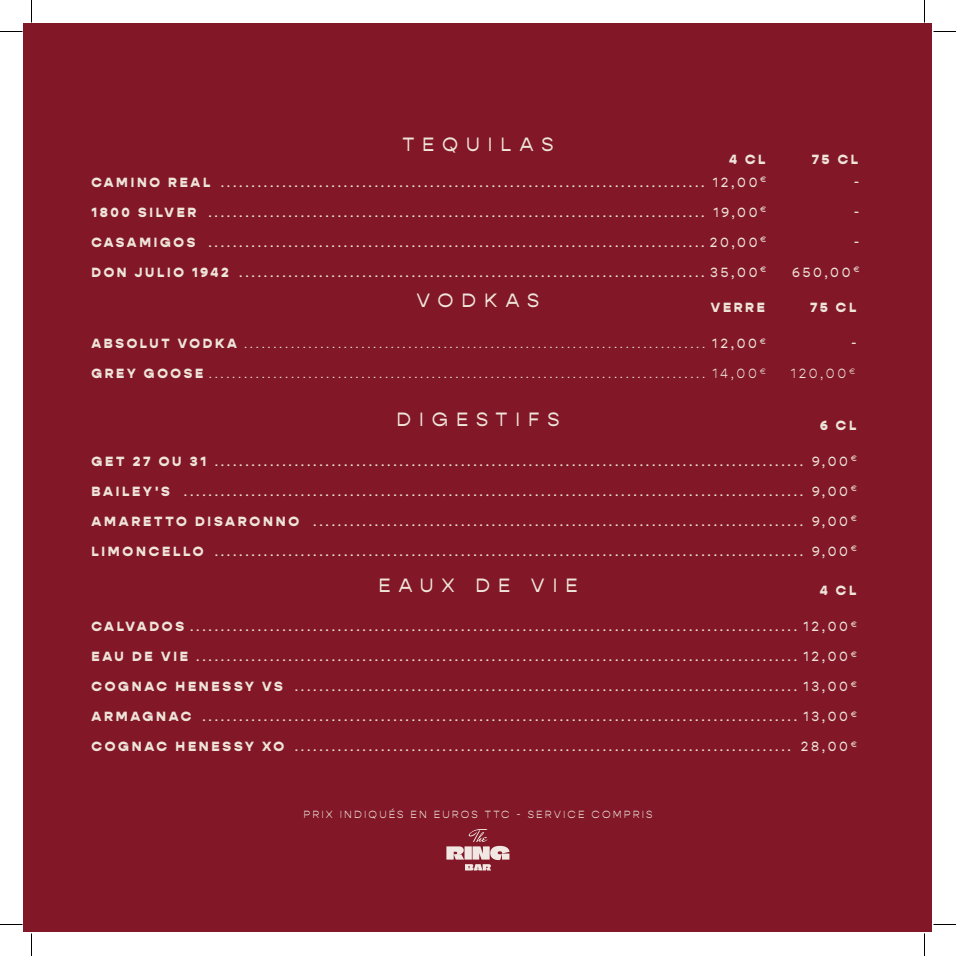
<style>
.page{position:relative;width:956px;height:956px;background:#fff}
.page>*{position:absolute;margin:0;border:0;box-sizing:border-box;transform-origin:0 0}
.t1{font:19.5px "Gopher";letter-spacing:.4em;color:#eee4d9}
.t2{font:13.5px "Gopher";letter-spacing:.2em;color:#eee4d9}
.t3{font:300 13.5px "Gopher";letter-spacing:.2em;color:#eee4d9}
.t4{font:900 13.5px "Gopher";letter-spacing:.2em;color:#eee4d9}
.t5{font:300 10.5px "Gopher";letter-spacing:.2em;color:#eee4d9}
.s1{font-weight:900}
.s2{font-weight:400}
</style>
<div class="page">
<div style="left:24px;top:24px;width:908px;height:908px;background:#811727"></div>
<svg style="left:446px;top:829px;width:64px;height:41px"></svg>
<svg style="left:0;top:31px;width:22px;height:1px"></svg>
<svg style="left:933px;top:31px;width:23px;height:1px"></svg>
<svg style="left:0;top:924px;width:22px;height:1px"></svg>
<svg style="left:933px;top:924px;width:23px;height:1px"></svg>
<svg style="left:31px;top:0;width:1px;height:23px"></svg>
<svg style="left:31px;top:933px;width:1px;height:23px"></svg>
<svg style="left:924px;top:0;width:1px;height:23px"></svg>
<svg style="left:924px;top:933px;width:1px;height:23px"></svg>
<h1 class="t1" style="left:402px;top:133px;width:153px">TEQUILAS</h1>
<p class="t4" style="left:729px;top:151px;width:38px">4 CL</p>
<p class="t4" style="left:812px;top:151px;width:48px">75 CL</p>
<p class="t2" style="left:91px;top:175px;width:676px"><span class="s1">CAMINO REAL</span> ............................................................................... 12,00 <sup>€</sup></p>
<p class="t2" style="left:854px;top:175px;width:7px">-</p>
<p class="t2" style="left:91px;top:205px;width:676px"><span class="s1">1800 SILVER</span> ................................................................................. 19,00 <sup>€</sup></p>
<p class="t2" style="left:854px;top:205px;width:7px">-</p>
<p class="t2" style="left:91px;top:235px;width:676px"><span class="s1">CASAMIGOS</span> ................................................................................. 20,00 <sup>€</sup></p>
<p class="t2" style="left:854px;top:235px;width:7px">-</p>
<p class="t2" style="left:91px;top:265px;width:676px"><span class="s1">DON JULIO 1942</span> ............................................................................ 35,00 <sup>€</sup></p>
<p class="t2" style="left:792px;top:265px;width:69px">650,00 <sup>€</sup></p>
<h1 class="t1" style="left:417px;top:289px;width:124px">VODKAS</h1>
<p class="t4" style="left:711px;top:299px;width:56px">VERRE</p>
<p class="t4" style="left:810px;top:299px;width:48px">75 CL</p>
<p class="t3" style="left:91px;top:336px;width:676px"><span class="s1">ABSOLUT VODKA</span> ............................................................................... <span class="s2">12,00</span> <sup>€</sup></p>
<p class="t2" style="left:851px;top:336px;width:7px">-</p>
<p class="t3" style="left:91px;top:366px;width:676px"><span class="s1">GREY GOOSE</span> ..................................................................................... 14,00 <sup>€</sup></p>
<p class="t3" style="left:791px;top:366px;width:66px">120,00 <sup>€</sup></p>
<h1 class="t1" style="left:396px;top:409px;width:165px">DIGESTIFS</h1>
<p class="t4" style="left:820px;top:417px;width:38px">6 CL</p>
<p class="t2" style="left:91px;top:453px;width:767px"><span class="s1">GET 27 OU 31</span> ................................................................................................ 9,00 <sup>€</sup></p>
<p class="t2" style="left:91px;top:483px;width:767px"><span class="s1">BAILEY'S</span> ..................................................................................................... 9,00 <sup>€</sup></p>
<p class="t2" style="left:91px;top:513px;width:767px"><span class="s1">AMARETTO DISARONNO</span> ................................................................................ 9,00 <sup>€</sup></p>
<p class="t2" style="left:91px;top:543px;width:767px"><span class="s1">LIMONCELLO</span> ................................................................................................ 9,00 <sup>€</sup></p>
<h1 class="t1" style="left:378px;top:574px;width:201px">EAUX DE VIE</h1>
<p class="t4" style="left:820px;top:582px;width:38px">4 CL</p>
<p class="t2" style="left:91px;top:619px;width:767px"><span class="s1">CALVADOS</span> ................................................................................................... 12,00 <sup>€</sup></p>
<p class="t2" style="left:91px;top:649px;width:767px"><span class="s1">EAU DE VIE</span> .................................................................................................. 12,00 <sup>€</sup></p>
<p class="t2" style="left:91px;top:679px;width:767px"><span class="s1">COGNAC HENESSY VS</span> .................................................................................. 13,00 <sup>€</sup></p>
<p class="t2" style="left:91px;top:709px;width:767px"><span class="s1">ARMAGNAC</span> ................................................................................................. 13,00 <sup>€</sup></p>
<p class="t2" style="left:91px;top:739px;width:767px"><span class="s1">COGNAC HENESSY XO</span> ................................................................................. 28,00 <sup>€</sup></p>
<p class="t5" style="left:303px;top:808px;width:351px">PRIX INDIQUÉS EN EUROS TTC - SERVICE COMPRIS</p>
</div>
